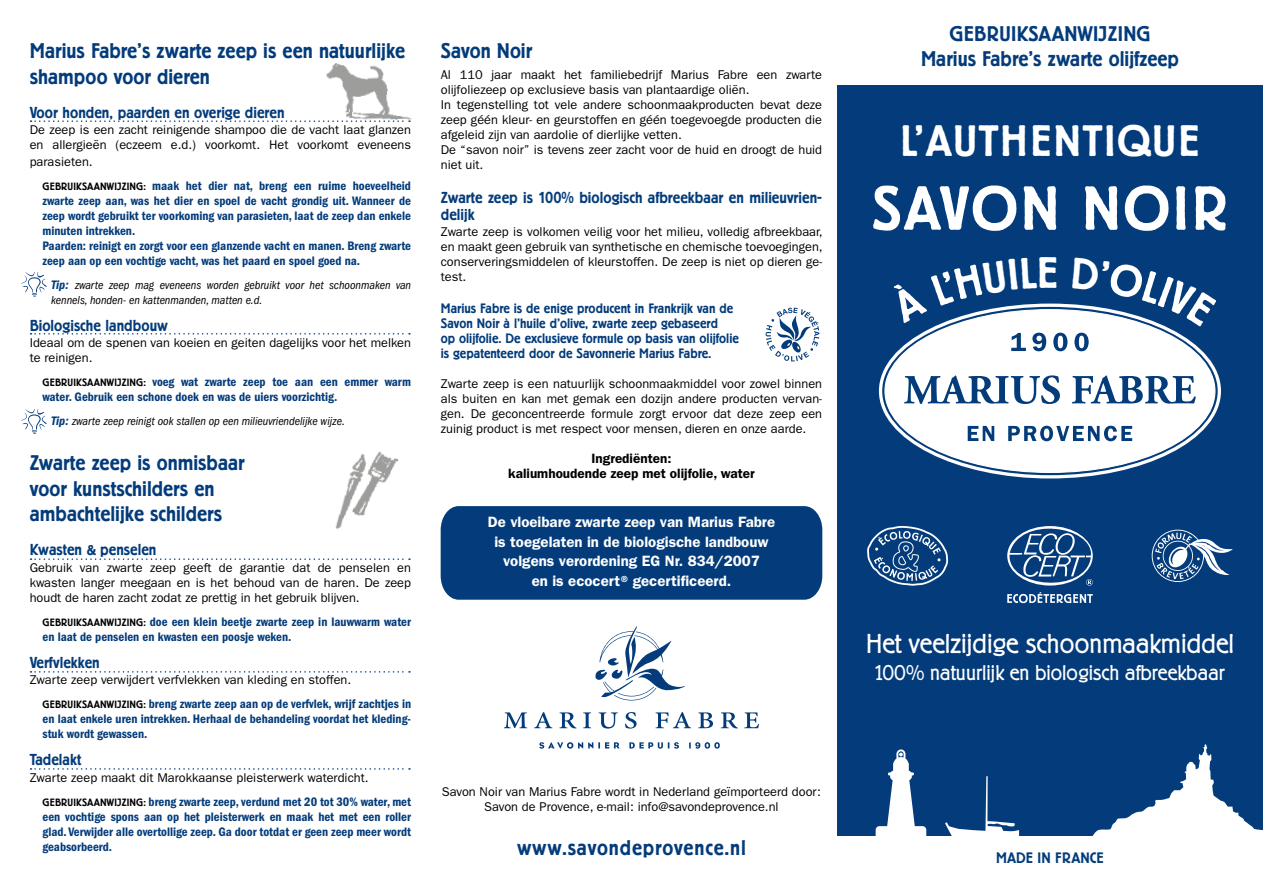
<style>
.page{position:relative;width:1263px;height:893px;background:#fff}
.page>*{position:absolute;margin:0;border:0;box-sizing:border-box;transform-origin:0 0}
.t1{font:500 61.5px "Berliner Grotesk";letter-spacing:.04em;color:#fff}
.t2{font:500 43.5px "Berliner Grotesk";letter-spacing:.04em;color:#fff}
.t3{font:300 27px "Berliner Grotesk";color:#fff}
.t4{font:500 21px/25.5px "Berliner Grotesk";color:#043c7b}
.t5{font:300 21px "Berliner Grotesk";color:#fff}
.t6{font:500 21px "Berliner Grotesk";letter-spacing:.04em;color:#043c7b}
.t7{font:500 15.75px/16.5px "Berliner Grotesk";color:#043c7b}
.t8{font:600 15px/19.5px "Franklin Gothic";color:#fff;text-align:center}
.t9{font:500 15px "Berliner Grotesk";color:#043c7b}
.t10{font:500 13.5px/15px "Berliner Grotesk";color:#043c7b}
.t11{font:600 13.5px/15px "Franklin Gothic";color:#000;text-align:center}
.t12{font:12.75px/15px "Franklin Gothic";color:#000}
.t13{font:600 condensed 12.75px/15px "Franklin Gothic";color:#043c7b}
.t14{font:italic condensed 12px/15px "Franklin Gothic";color:#000}
.s1{font-weight:400;font-stretch:normal;color:#000}
.s2{font-family:"Berliner Grotesk";font-weight:500;font-stretch:normal;font-size:10.5px;color:#000}
.s3{font-weight:600;font-size:12.75px;color:#043c7b}
.s4{font-family:"Berliner Grotesk";font-weight:500;font-size:10.5px}
.s5{font-weight:600;font-stretch:condensed;color:#043c7b}
</style>
<div class="page">
<div style="left:441px;top:506px;width:381px;height:94px;background:#043c7b"></div>
<div style="left:837px;top:85px;width:426px;height:751px;background:#043c7b"></div>
<svg style="left:31px;top:120px;width:293px;height:2px"></svg>
<svg style="left:21px;top:272px;width:26px;height:25px"></svg>
<img style="left:324px;top:63px;width:88px;height:59px">
<img style="left:335px;top:451px;width:64px;height:78px">
<svg style="left:1092px;top:744px;width:171px;height:92px"></svg>
<svg style="left:945px;top:776px;width:74px;height:60px"></svg>
<svg style="left:876px;top:749px;width:50px;height:87px"></svg>
<svg style="left:765px;top:307px;width:55px;height:55px"></svg>
<svg style="left:31px;top:333px;width:379px;height:2px"></svg>
<svg style="left:31px;top:558px;width:379px;height:2px"></svg>
<svg style="left:31px;top:671px;width:379px;height:2px"></svg>
<svg style="left:31px;top:768px;width:379px;height:2px"></svg>
<svg style="left:504px;top:712px;width:23px;height:16px"></svg>
<svg style="left:534px;top:712px;width:18px;height:16px"></svg>
<svg style="left:559px;top:712px;width:17px;height:16px"></svg>
<svg style="left:583px;top:712px;width:8px;height:16px"></svg>
<svg style="left:599px;top:712px;width:19px;height:17px"></svg>
<svg style="left:625px;top:712px;width:12px;height:17px"></svg>
<svg style="left:656px;top:712px;width:35px;height:16px"></svg>
<svg style="left:698px;top:712px;width:15px;height:16px"></svg>
<svg style="left:721px;top:712px;width:17px;height:16px"></svg>
<svg style="left:744px;top:712px;width:15px;height:16px"></svg>
<svg style="left:595px;top:626px;width:90px;height:74px"></svg>
<svg style="left:539px;top:742px;width:80px;height:7px"></svg>
<svg style="left:629px;top:742px;width:50px;height:7px"></svg>
<svg style="left:689px;top:742px;width:31px;height:7px"></svg>
<div style="left:885px;top:310px;width:330px;height:162px;background:#fff;border-radius:50%"></div>
<svg style="left:968px;top:426px;width:164px;height:15px"></svg>
<svg style="left:904px;top:375px;width:292px;height:29px"></svg>
<svg style="left:1011px;top:333px;width:78px;height:18px"></svg>
<svg style="left:21px;top:409px;width:26px;height:25px"></svg>
<svg style="left:1152px;top:530px;width:81px;height:52px"></svg>
<svg style="left:867px;top:526px;width:81px;height:60px"></svg>
<svg style="left:1007px;top:526px;width:86px;height:60px"></svg>
<svg style="left:1007px;top:592px;width:86px;height:11px"></svg>
<svg style="left:943px;top:303px;width:94px;height:20px"></svg>
<svg style="left:1072px;top:304px;width:95px;height:23px"></svg>
<h3 class="t4" style="left:30px;top:39px;width:377px">Marius Fabre’s zwarte zeep is een natuurlijke shampoo voor dieren</h3>
<p class="t7" style="left:30px;top:104px;width:256px">Voor honden, paarden en overige dieren</p>
<p class="t12" style="left:30px;top:122px;width:383px">De zeep is een zacht reinigende shampoo die de vacht laat glanzen en allergieën (eczeem e.d.) voorkomt. Het voorkomt eveneens</p>
<p class="t13" style="left:43px;top:150px;width:370px;line-height:24px;text-indent:-13px"><span class="s1">parasieten.<br></span><span class="s2">GEBRUIKSAANWIJZING:</span> maak het dier nat, breng een ruime hoeveelheid</p>
<p class="t13" style="left:43px;top:193px;width:370px">zwarte zeep aan, was het dier en spoel de vacht grondig uit. Wanneer de zeep wordt gebruikt ter voorkoming van parasieten, laat de zeep dan enkele minuten intrekken.<br>Paarden: reinigt en zorgt voor een glanzende vacht en manen. Breng zwarte zeep aan op een vochtige vacht, was het paard en spoel goed na.</p>
<p class="t14" style="left:51px;top:277px;width:362px"><span class="s3">Tip:</span> zwarte zeep mag eveneens worden gebruikt voor het schoonmaken van kennels, honden- en kattenmanden, matten e.d.</p>
<p class="t7" style="left:30px;top:317px;width:140px">Biologische landbouw</p>
<p class="t12" style="left:30px;top:335px;width:383px">Ideaal om de spenen van koeien en geiten dagelijks voor het melken te reinigen.</p>
<p class="t13" style="left:43px;top:375px;width:370px"><span class="s2">GEBRUIKSAANWIJZING:</span> voeg wat zwarte zeep toe aan een emmer warm water. Gebruik een schone doek en was de uiers voorzichtig.</p>
<p class="t14" style="left:51px;top:414px;width:295px"><span class="s3">Tip:</span> zwarte zeep reinigt ook stallen op een milieuvriendelijke wijze.</p>
<h3 class="t4" style="left:30px;top:451px;width:217px">Zwarte zeep is onmisbaar voor kunstschilders en ambachtelijke schilders</h3>
<p class="t7" style="left:30px;top:542px;width:128px">Kwasten &amp; penselen</p>
<p class="t12" style="left:30px;top:560px;width:383px;text-align:justify">Gebruik van zwarte zeep geeft de garantie dat de penselen en kwasten langer meegaan en is het behoud van de haren. De zeep houdt de haren zacht zodat ze prettig in het gebruik blijven.</p>
<p class="t13" style="left:43px;top:614px;width:370px"><span class="s2">GEBRUIKSAANWIJZING:</span> doe een klein beetje zwarte zeep in lauwwarm water en laat de penselen en kwasten een poosje weken.</p>
<p class="t7" style="left:30px;top:654px;width:72px">Verfvlekken</p>
<p class="t12" style="left:43px;top:668px;width:370px;line-height:24px;text-indent:-13px">Zwarte zeep verwijdert verfvlekken van kleding en stoffen.<br><span class="s4">GEBRUIKSAANWIJZING:</span> <span class="s5">breng zwarte zeep aan op de verfvlek, wrijf zachtjes in</span></p>
<p class="t13" style="left:43px;top:711px;width:370px">en laat enkele uren intrekken. Herhaal de behandeling voordat het kleding&shy;stuk wordt gewassen.</p>
<p class="t7" style="left:30px;top:752px;width:53px">Tadelakt</p>
<p class="t12" style="left:43px;top:765px;width:370px;line-height:24px;text-indent:-13px">Zwarte zeep maakt dit Marokkaanse pleisterwerk waterdicht.<br><span class="s4">GEBRUIKSAANWIJZING:</span> <span class="s5">breng zwarte zeep, verdund met 20 tot 30% water, met</span></p>
<p class="t13" style="left:43px;top:809px;width:370px;text-align:justify">een vochtige spons aan op het pleisterwerk en maak het met een roller glad. Verwijder alle overtollige zeep. Ga door totdat er geen zeep meer wordt geabsorbeerd.</p>
<h3 class="t4" style="left:441px;top:39px;width:93px">Savon Noir</h3>
<p class="t12" style="left:441px;top:68px;width:383px">Al 110 jaar maakt het familiebedrijf Marius Fabre een zwarte olijfoliezeep op exclusieve basis van plantaardige oliën.<br>In tegenstelling tot vele andere schoonmaakproducten bevat deze zeep géén kleur- en geurstoffen en géén toegevoegde producten die afgeleid zijn van aardolie of dierlijke vetten.<br>De “savon noir” is tevens zeer zacht voor de huid en droogt de huid niet uit.</p>
<p class="t7" style="left:441px;top:190px;width:383px">Zwarte zeep is 100% biologisch afbreekbaar en milieuvrien&shy;delijk</p>
<p class="t12" style="left:441px;top:224px;width:383px;text-align:justify">Zwarte zeep is volkomen veilig voor het milieu, volledig afbreekbaar, en maakt geen gebruik van synthetische en chemische toevoegingen, conserveringsmiddelen of kleurstoffen. De zeep is niet op dieren ge&shy;test.</p>
<p class="t10" style="left:441px;top:301px;width:300px">Marius Fabre is de enige producent in Frankrijk van de Savon Noir à l’huile d’olive, zwarte zeep gebaseerd<br>op olijfolie. De exclusieve formule op basis van olijfolie is gepatenteerd door de Savonnerie Marius Fabre.</p>
<p class="t12" style="left:441px;top:376px;width:383px;text-align:justify">Zwarte zeep is een natuurlijk schoonmaakmiddel voor zowel binnen als buiten en kan met gemak een dozijn andere producten vervan&shy;gen. De geconcentreerde formule zorgt ervoor dat deze zeep een zuinig product is met respect voor mensen, dieren en onze aarde.</p>
<p class="t11" style="left:508px;top:451px;width:248px">Ingrediënten:<br>kaliumhoudende zeep met olijfolie, water</p>
<p class="t8" style="left:488px;top:512px;width:289px">De vloeibare zwarte zeep van Marius Fabre is toegelaten in de biologische landbouw volgens verordening EG Nr. 834/2007<br>en is ecocert® gecertificeerd.</p>
<p class="t12" style="left:442px;top:784px;width:380px;text-align:center">Savon Noir van Marius Fabre wordt in Nederland geïmporteerd door:<br>Savon de Provence, e-mail: info@savondeprovence.nl</p>
<h3 class="t6" style="left:517px;top:836px;width:230px">www.savondeprovence.nl</h3>
<h3 class="t4" style="left:921px;top:22px;width:260px;text-align:center">GEBRUIKSAANWIJZING<br>Marius Fabre’s zwarte olijfzeep</h3>
<h2 class="t2" style="left:900px;top:118px;width:300px">L’AUTHENTIQUE</h2>
<h1 class="t1" style="left:872px;top:175px;width:358px">SAVON NOIR</h1>
<h2 class="t2" style="left:1037px;top:250px;width:23px">E</h2>
<h3 class="t3" style="left:866px;top:628px;width:369px">Het veelzijdige schoonmaakmiddel</h3>
<h3 class="t5" style="left:875px;top:660px;width:351px">100% natuurlijk en biologisch afbreekbaar</h3>
<p class="t9" style="left:996px;top:849px;width:109px">MADE IN FRANCE</p>
</div>
